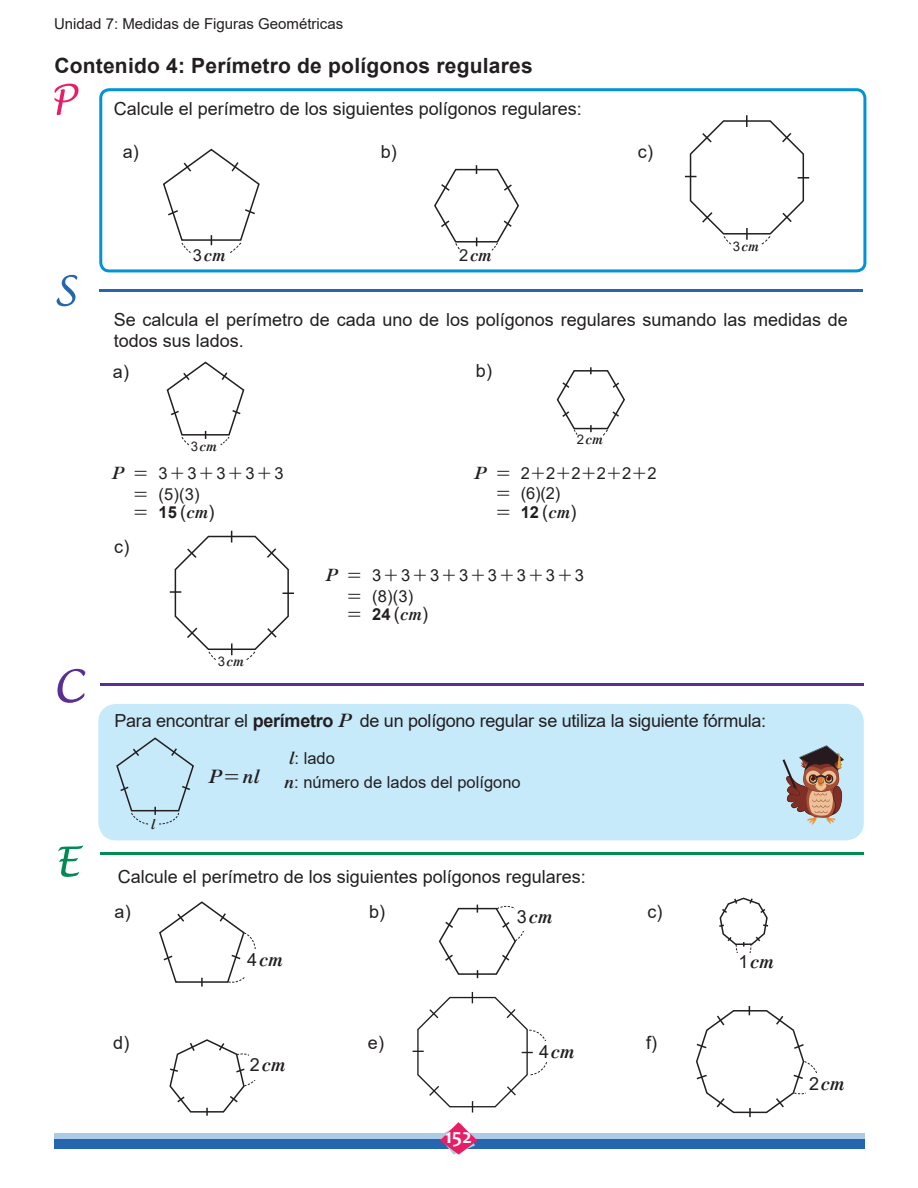
<style>
.page{position:relative;width:918px;height:1188px;background:#fff}
.page>*{position:absolute;margin:0;border:0;box-sizing:border-box;transform-origin:0 0}
.t1{font:700 21px "Arial";letter-spacing:.01em;color:#231f20}
.t2{font:700 21px "Candara";color:#fff}
.t3{font:18px/21.6px "Arial";color:#231f20}
.t4{font:italic 700 18px "M Ma Century";color:#231f20}
.t5{font:italic 700 16.5px "M Ma Century";letter-spacing:.01em;color:#231f20}
.t6{font:16.5px/24px "Arial";color:#231f20}
.t7{font:15px "Arial";color:#231f20}
.t8{font:italic 700 13.2px "M Ma Century";color:#231f20}
.s1{font-family:"Arial";font-weight:400;font-style:normal}
.s2{font-family:"M Ma Century";font-weight:700;font-style:italic}
.s3{font-family:"Arial";font-style:normal}
.s4{font-family:"Arial";font-weight:400;font-style:normal;font-size:18px}
.s5{font-weight:700}
</style>
<div class="page">
<div style="left:54px;top:1133px;width:810px;height:13px;background:#accbe7"></div>
<div style="left:54px;top:1139px;width:810px;height:10px;background:#2666ae"></div>
<svg style="left:440px;top:1122px;width:37px;height:33px"></svg>
<svg style="left:57px;top:669px;width:28px;height:34px"></svg>
<hr style="left:101px;top:683px;width:763px;height:3px;background:#5b2e91">
<div style="left:99px;top:88px;width:767px;height:184px;border:3px solid #0093d5;border-radius:9px"></div>
<svg style="left:54px;top:84px;width:24px;height:31px"></svg>
<svg style="left:57px;top:275px;width:20px;height:31px"></svg>
<hr style="left:100px;top:289px;width:763px;height:3px;background:#2666ae">
<svg style="left:163px;top:148px;width:97px;height:105px"></svg>
<svg style="left:166px;top:361px;width:79px;height:85px"></svg>
<svg style="left:685px;top:115px;width:124px;height:130px"></svg>
<svg style="left:170px;top:531px;width:124px;height:129px"></svg>
<svg style="left:434px;top:165px;width:85px;height:86px"></svg>
<svg style="left:556px;top:367px;width:69px;height:69px"></svg>
<svg style="left:58px;top:845px;width:26px;height:32px"></svg>
<hr style="left:101px;top:852px;width:763px;height:3px;background:#018b54">
<svg style="left:719px;top:897px;width:50px;height:56px"></svg>
<svg style="left:696px;top:1006px;width:121px;height:111px"></svg>
<svg style="left:438px;top:904px;width:86px;height:74px"></svg>
<svg style="left:159px;top:901px;width:97px;height:86px"></svg>
<svg style="left:413px;top:992px;width:134px;height:121px"></svg>
<svg style="left:169px;top:1039px;width:87px;height:77px"></svg>
<div style="left:806px;top:1075px;width:49px;height:27px;background:#fff"></div>
<div style="left:515px;top:903px;width:48px;height:28px;background:#fff"></div>
<div style="left:242px;top:949px;width:49px;height:27px;background:#fff"></div>
<div style="left:537px;top:1041px;width:49px;height:21px;background:#fff"></div>
<div style="left:249px;top:1055px;width:49px;height:25px;background:#fff"></div>
<div style="left:98px;top:704px;width:766px;height:136px;background:#c6eafa;border-radius:18px"></div>
<svg style="left:116px;top:737px;width:78px;height:88px"></svg>
<svg style="left:783px;top:745px;width:61px;height:80px"></svg>
<p class="t7" style="left:54px;top:16px;width:291px">Unidad 7: Medidas de Figuras Geométricas</p>
<p class="t1" style="left:54px;top:54px;width:480px">Contenido 4: Perímetro de polígonos regulares</p>
<p class="t3" style="left:114px;top:98px;width:470px">Calcule el perímetro de los siguientes polígonos regulares:</p>
<p class="t3" style="left:123px;top:141px;width:18px">a)</p>
<p class="t5" style="left:193px;top:245px;width:34px"><span class="s1">3</span>cm</p>
<p class="t3" style="left:381px;top:141px;width:18px">b)</p>
<p class="t5" style="left:459px;top:246px;width:34px"><span class="s1">2</span>cm</p>
<p class="t3" style="left:638px;top:141px;width:17px">c)</p>
<p class="t8" style="left:733px;top:238px;width:28px"><span class="s1">3</span>cm</p>
<p class="t3" style="left:114px;top:309px;width:736px">Se calcula el perímetro de cada uno de los polígonos regulares sumando las medidas de todos sus lados.</p>
<p class="t3" style="left:113px;top:361px;width:18px">a)</p>
<p class="t8" style="left:191px;top:439px;width:28px"><span class="s1">3</span>cm</p>
<p class="t5" style="left:112px;top:464px;width:173px">P = <span class="s1">3</span>+<span class="s1">3</span>+<span class="s1">3</span>+<span class="s1">3</span>+<span class="s1">3</span></p>
<p class="t6" style="left:133px;top:482px;width:68px"><span class="s2">=</span> (5)(3)</p>
<p class="t5" style="left:133px;top:503px;width:83px">= <span class="s3">15</span> <span class="s4">(</span>cm<span class="s4">)</span></p>
<p class="t3" style="left:114px;top:536px;width:17px">c)</p>
<p class="t8" style="left:218px;top:654px;width:28px"><span class="s1">3</span>cm</p>
<p class="t3" style="left:476px;top:360px;width:18px">b)</p>
<p class="t8" style="left:577px;top:432px;width:28px"><span class="s1">2</span>cm</p>
<p class="t5" style="left:474px;top:463px;width:184px">P = <span class="s1">2</span>+<span class="s1">2</span>+<span class="s1">2</span>+<span class="s1">2</span>+<span class="s1">2</span>+<span class="s1">2</span></p>
<p class="t6" style="left:495px;top:481px;width:67px"><span class="s2">=</span> (6)(2)</p>
<p class="t5" style="left:495px;top:502px;width:83px">= <span class="s3">12</span> <span class="s4">(</span>cm<span class="s4">)</span></p>
<p class="t5" style="left:325px;top:566px;width:260px">P = <span class="s1">3</span>+<span class="s1">3</span>+<span class="s1">3</span>+<span class="s1">3</span>+<span class="s1">3</span>+<span class="s1">3</span>+<span class="s1">3</span>+<span class="s1">3</span></p>
<p class="t6" style="left:346px;top:584px;width:68px"><span class="s2">=</span> (8)(3)</p>
<p class="t5" style="left:346px;top:605px;width:83px">= <span class="s3">24</span> <span class="s4">(</span>cm<span class="s4">)</span></p>
<p class="t3" style="left:114px;top:710px;width:653px">Para encontrar el <span class="s5">perímetro</span> <span class="s2">P</span> de un polígono regular se utiliza la siguiente fórmula:</p>
<p class="t8" style="left:151px;top:817px;width:6px">l</p>
<p class="t4" style="left:208px;top:766px;width:53px">P=nl</p>
<p class="t6" style="left:284px;top:746px;width:238px"><span class="s2">l</span>: lado<br><span class="s2">n</span>: número de lados del polígono</p>
<p class="t3" style="left:114px;top:859px;width:473px;line-height:35px">Calcule el perímetro de los siguientes polígonos regulares: a)</p>
<p class="t3" style="left:369px;top:901px;width:18px">b)</p>
<p class="t4" style="left:517px;top:907px;width:37px"><span class="s1">3</span>cm</p>
<p class="t3" style="left:113px;top:1032px;width:18px">d)</p>
<p class="t4" style="left:247px;top:949px;width:37px"><span class="s1">4</span>cm</p>
<p class="t4" style="left:250px;top:1055px;width:37px"><span class="s1">2</span>cm</p>
<p class="t3" style="left:368px;top:1032px;width:18px">e)</p>
<p class="t2" style="left:445px;top:1128px;width:28px">152</p>
<p class="t4" style="left:539px;top:1041px;width:37px"><span class="s1">4</span>cm</p>
<p class="t3" style="left:647px;top:901px;width:17px">c)</p>
<p class="t3" style="left:646px;top:1032px;width:13px">f)</p>
<p class="t4" style="left:738px;top:952px;width:37px"><span class="s1">1</span>cm</p>
<p class="t4" style="left:809px;top:1074px;width:37px"><span class="s1">2</span>cm</p>
</div>
